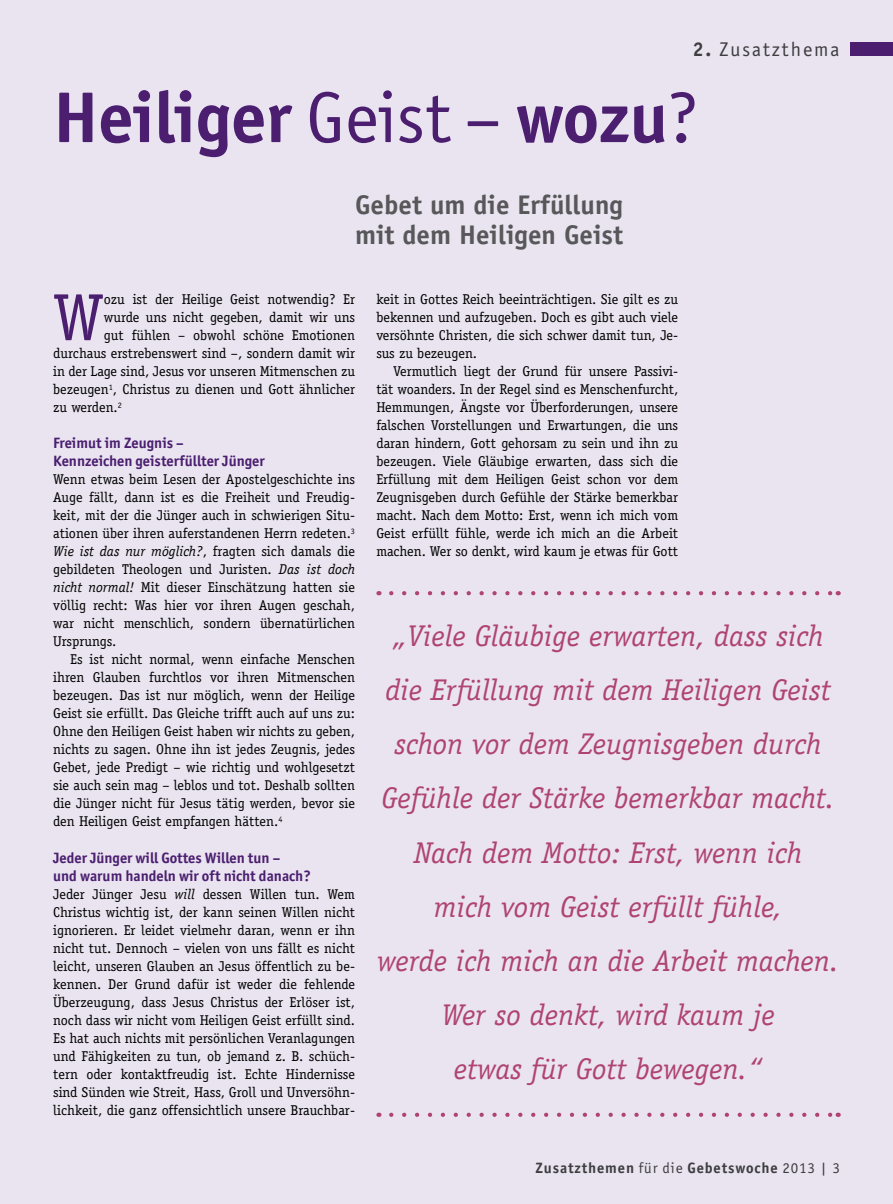
<style>
.page{position:relative;width:893px;height:1204px;background:#fff}
.page>*{position:absolute;margin:0;border:0;box-sizing:border-box;transform-origin:0 0}
.t1{font:700 72px "Officina San ITC";color:#4b1e70}
.t2{font:66.75px "Officina Serif";color:#4b1e70}
.t3{font:italic 30px/54px "Officina Serif";color:#af4371;text-align:center}
.t4{font:700 27px/30px "Officina Sans";color:#58585a}
.t5{font:19.8px "Officina San ITC";letter-spacing:.1em;color:#3e3d40}
.t6{font:700 15px/18px "Officina San ITC";color:#4b1e70}
.t7{font:700 15px "Officina San ITC";letter-spacing:.06em;color:#3e3d40}
.t8{font:14.25px/18px "Officina Serif";color:#000;text-align:justify}
.s1{font-weight:700}
.s2{font-weight:400}
.s3{font-style:italic}
</style>
<div class="page">
<div style="left:0;top:0;width:893px;height:1203px;background:#e9e4ef"></div>
<div style="left:850px;top:43px;width:43px;height:13px;background:#4b1e70"></div>
<svg style="left:391px;top:591px;width:440px;height:4px"></svg>
<svg style="left:391px;top:1112px;width:440px;height:4px"></svg>
<h3 class="t5" style="left:693px;top:38px;width:148px"><span class="s1">2.</span> Zusatzthema</h3>
<h1 class="t1" style="left:53px;top:73px;width:647px">Heiliger <span class="s2">Geist –</span> wozu<span class="s2">?</span></h1>
<h3 class="t4" style="left:355px;top:190px;width:270px">Gebet um die Erfüllung mit dem Heiligen Geist</h3>
<h2 class="t2" style="left:53px;top:278px;width:52px">W</h2>
<p class="t8" style="left:104px;top:290px;width:253px">ozu ist der Heilige Geist notwendig? Er</p>
<p class="t8" style="left:104px;top:308px;width:253px">wurde uns nicht gegeben, damit wir uns</p>
<p class="t8" style="left:104px;top:326px;width:253px">gut fühlen – obwohl schöne Emotionen</p>
<p class="t8" style="left:53px;top:344px;width:303px">durchaus erstrebenswert sind –, sondern damit wir</p>
<p class="t8" style="left:53px;top:362px;width:303px">in der Lage sind, Jesus vor unseren Mitmenschen zu</p>
<p class="t8" style="left:53px;top:380px;width:303px">bezeugen<sup>1</sup>, Christus zu dienen und Gott ähnlicher</p>
<p class="t8" style="left:53px;top:398px;width:70px">zu werden.<sup>2</sup></p>
<p class="t6" style="left:53px;top:434px;width:213px">Freimut im Zeugnis –<br>Kennzeichen geisterfüllter Jünger</p>
<p class="t8" style="left:53px;top:470px;width:303px">Wenn etwas beim Lesen der Apostelgeschichte ins Auge fällt, dann ist es die Freiheit und Freudig&shy;keit, mit der die Jünger auch in schwierigen Situ&shy;ationen über ihren auferstandenen Herrn redeten.<sup>3<br></sup><span class="s3">Wie ist das nur möglich?</span>, fragten sich damals die gebildeten Theologen und Juristen. <span class="s3">Das ist doch nicht normal!</span> Mit dieser Einschätzung hatten sie völlig recht: Was hier vor ihren Augen geschah, war nicht menschlich, sondern übernatürlichen Ursprungs.</p>
<p class="t8" style="left:53px;top:650px;width:303px;text-indent:17px">Es ist nicht normal, wenn einfache Menschen ihren Glauben furchtlos vor ihren Mitmenschen bezeugen. Das ist nur möglich, wenn der Heilige Geist sie erfüllt. Das Gleiche trifft auch auf uns zu:<br>Ohne den Heiligen Geist haben wir nichts zu geben, nichts zu sagen. Ohne ihn ist jedes Zeugnis, jedes Gebet, jede Predigt – wie richtig und wohlgesetzt sie auch sein mag – leblos und tot. Deshalb sollten die Jünger nicht für Jesus tätig werden, bevor sie den Heiligen Geist empfangen hätten.<sup>4</sup></p>
<p class="t6" style="left:53px;top:848px;width:259px">Jeder Jünger will Gottes Willen tun –<br>und warum handeln wir oft nicht danach?</p>
<p class="t8" style="left:53px;top:884px;width:303px">Jeder Jünger Jesu <span class="s3">will</span> dessen Willen tun. Wem Christus wichtig ist, der kann seinen Willen nicht ignorieren. Er leidet vielmehr daran, wenn er ihn nicht tut. Dennoch – vielen von uns fällt es nicht leicht, unseren Glauben an Jesus öffentlich zu be&shy;kennen. Der Grund dafür ist weder die fehlende Überzeugung, dass Jesus Christus der Erlöser ist, noch dass wir nicht vom Heiligen Geist erfüllt sind.<br>Es hat auch nichts mit persönlichen Veranlagungen und Fähigkeiten zu tun, ob jemand z. B. schüch&shy;tern oder kontaktfreudig ist. Echte Hindernisse sind Sünden wie Streit, Hass, Groll und Unversöhn&shy;lichkeit, die ganz offensichtlich unsere Brauchbar-</p>
<p class="t8" style="left:376px;top:290px;width:303px">keit in Gottes Reich beeinträchtigen. Sie gilt es zu bekennen und aufzugeben. Doch es gibt auch viele versöhnte Christen, die sich schwer damit tun, Je&shy;sus zu bezeugen.</p>
<p class="t8" style="left:376px;top:362px;width:303px;text-indent:17px">Vermutlich liegt der Grund für unsere Passivi&shy;tät woanders. In der Regel sind es Menschenfurcht, Hemmungen, Ängste vor Überforderungen, unsere falschen Vorstellungen und Erwartungen, die uns daran hindern, Gott gehorsam zu sein und ihn zu bezeugen. Viele Gläubige erwarten, dass sich die Erfüllung mit dem Heiligen Geist schon vor dem Zeugnisgeben durch Gefühle der Stärke bemerkbar macht. Nach dem Motto: Erst, wenn ich mich vom Geist erfüllt fühle, werde ich mich an die Arbeit machen. Wer so denkt, wird kaum je etwas für Gott</p>
<p class="t3" style="left:377px;top:609px;width:463px">„Viele Gläubige erwarten, dass sich die Erfüllung mit dem Heiligen Geist schon vor dem Zeugnisgeben durch<br>Gefühle der Stärke bemerkbar macht.<br>Nach dem Motto: Erst, wenn ich<br>mich vom Geist erfüllt fühle,<br>werde ich mich an die Arbeit machen.<br>Wer so denkt, wird kaum je<br>etwas für Gott bewegen.“</p>
<p class="t7" style="left:535px;top:1158px;width:306px">Zusatzthemen <span class="s2">für die</span> Gebetswoche <span class="s2">2013 | 3</span></p>
</div>
